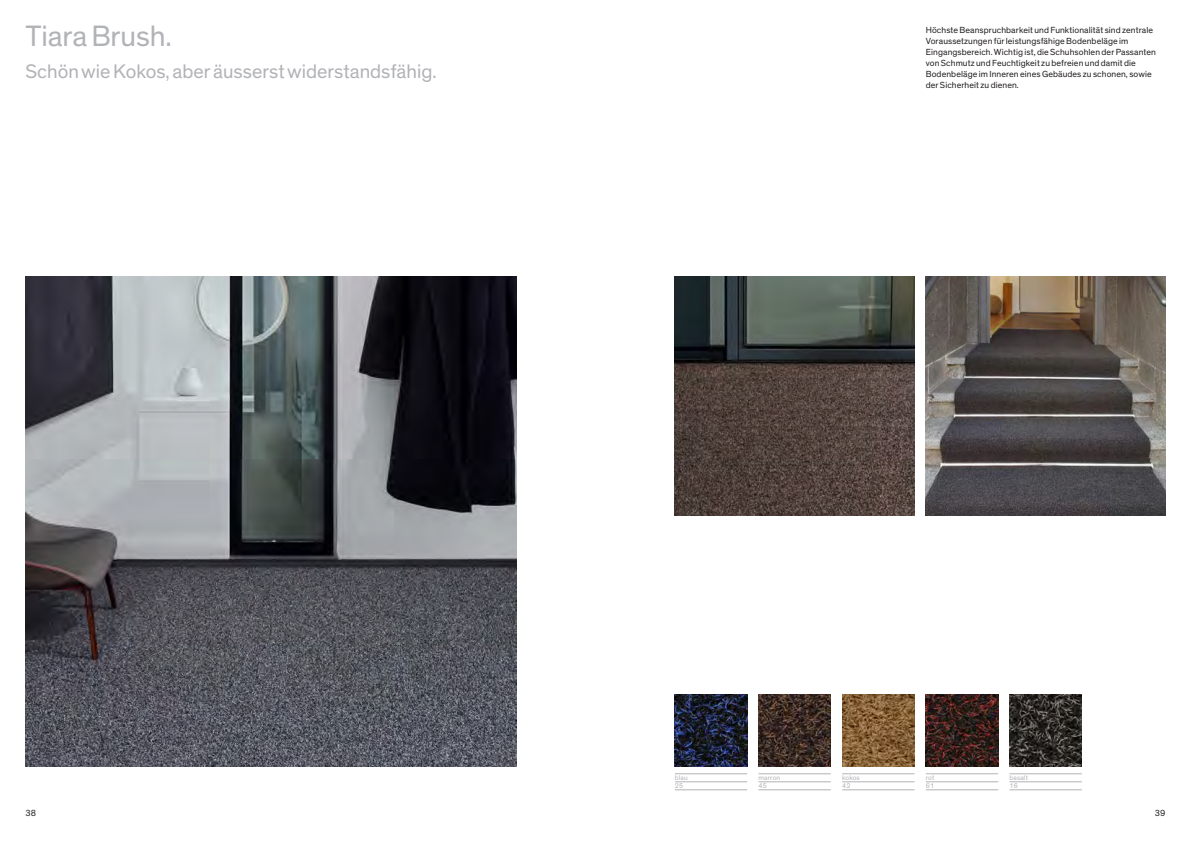
<style>
.page{position:relative;width:1191px;height:842px;background:#fff}
.page>*{position:absolute;margin:0;border:0;box-sizing:border-box;transform-origin:0 0}
.t1{font:30px "Theinhardt";letter-spacing:-.005em;color:#b2b3b7}
.t2{font:20px "Theinhardt";color:#b2b3b7}
.t3{font:9px/11px "Theinhardt";letter-spacing:.01em;color:#231f20}
.t4{font:7px/8px "Theinhardt";letter-spacing:.015em;color:#b2b3b7}
</style>
<div class="page">
<img style="left:26px;top:276px;width:490px;height:491px">
<img style="left:675px;top:276px;width:239px;height:240px">
<img style="left:926px;top:276px;width:239px;height:240px">
<hr style="left:675px;top:773px;width:72px;height:1px;background:#b2b3b7">
<hr style="left:675px;top:781px;width:72px;height:1px;background:#b2b3b7">
<hr style="left:675px;top:789px;width:72px;height:1px;background:#b2b3b7">
<img style="left:675px;top:694px;width:72px;height:73px">
<hr style="left:758px;top:773px;width:73px;height:1px;background:#b2b3b7">
<hr style="left:758px;top:781px;width:73px;height:1px;background:#b2b3b7">
<hr style="left:758px;top:789px;width:73px;height:1px;background:#b2b3b7">
<img style="left:758px;top:694px;width:73px;height:73px">
<hr style="left:842px;top:773px;width:72px;height:1px;background:#b2b3b7">
<hr style="left:842px;top:781px;width:72px;height:1px;background:#b2b3b7">
<hr style="left:842px;top:789px;width:72px;height:1px;background:#b2b3b7">
<img style="left:842px;top:694px;width:72px;height:73px">
<hr style="left:1009px;top:773px;width:72px;height:1px;background:#b2b3b7">
<hr style="left:1009px;top:781px;width:72px;height:1px;background:#b2b3b7">
<hr style="left:1009px;top:789px;width:72px;height:1px;background:#b2b3b7">
<hr style="left:926px;top:773px;width:72px;height:1px;background:#b2b3b7">
<hr style="left:926px;top:781px;width:72px;height:1px;background:#b2b3b7">
<hr style="left:926px;top:789px;width:72px;height:1px;background:#b2b3b7">
<img style="left:926px;top:694px;width:72px;height:73px">
<img style="left:1009px;top:694px;width:72px;height:73px">
<h1 class="t1" style="left:26px;top:18px;width:148px">Tiara Brush.</h1>
<h2 class="t2" style="left:26px;top:60px;width:412px">Schön wie Kokos, aber äusserst widerstandsfähig.</h2>
<p class="t3" style="left:926px;top:24px;width:231px">Höchste Beanspruchbarkeit und Funktionalität sind zentrale Voraussetzungen für leistungsfähige Bodenbeläge im Eingangsbereich. Wichtig ist, die Schuhsohlen der Passanten von Schmutz und Feuchtigkeit zu befreien und damit die Bodenbeläge im Inneren eines Gebäudes zu schonen, sowie der Sicherheit zu dienen.</p>
<p class="t4" style="left:675px;top:774px;width:14px">blau<br>25</p>
<p class="t4" style="left:758px;top:774px;width:23px">marron<br>45</p>
<p class="t4" style="left:842px;top:774px;width:19px">kokos<br>42</p>
<p class="t4" style="left:1009px;top:774px;width:20px">basalt<br>16</p>
<p class="t4" style="left:926px;top:774px;width:10px">rot<br>61</p>
<p class="t3" style="left:26px;top:808px;width:12px">38</p>
<p class="t3" style="left:1154px;top:808px;width:12px">39</p>
</div>
